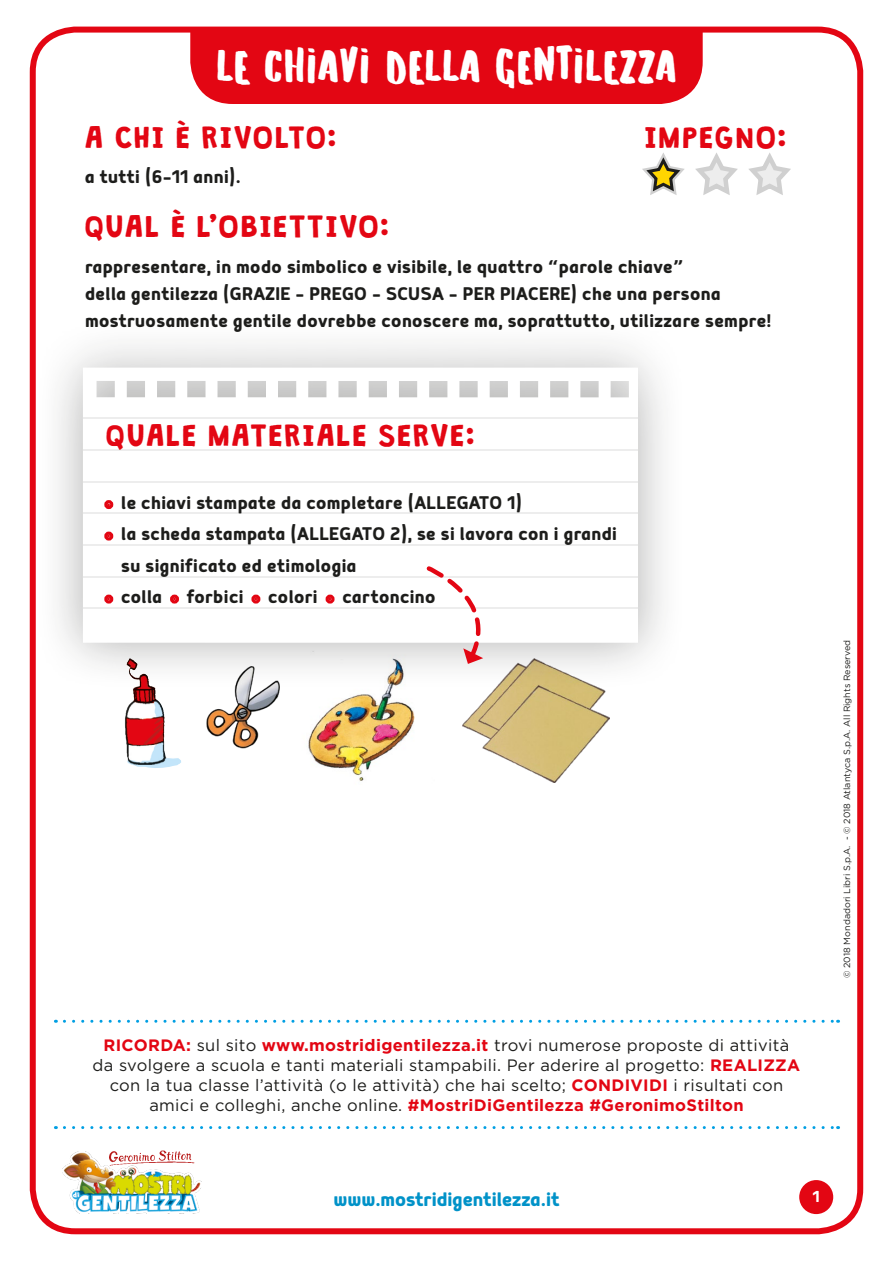
<style>
.page{position:relative;width:893px;height:1263px;background:#fff}
.page>*{position:absolute;margin:0;border:0;box-sizing:border-box;transform-origin:0 0}
.t1{font:27px "Granstander Clean";letter-spacing:.045em;color:#e30613}
.t2{font:700 24px "Mairy";color:#0092c8}
.t3{font:700 22.5px/27px "Mairy";letter-spacing:.02em;color:#1d1d1b}
.t4{font:21px "Hand Originals";letter-spacing:.1em;color:#fff}
.t5{font:700 19.5px "Mairy";color:#fff}
.t6{font:16.5px/19.8px "Gotham";letter-spacing:.02em;color:#1d1d1b;text-align:center}
.t7{font:9px "Gotham";color:#1d1d1b}
.s1{color:#e30613}
.s2{font-weight:700;color:#e30613}
</style>
<div class="page">
<div style="left:190px;top:34px;width:513px;height:70px;background:#e30613"></div>
<div style="left:30px;top:27px;width:833px;height:1207px;border:6px solid #e30613;border-radius:43px"></div>
<div style="left:35px;top:320px;width:651px;height:370px;background:#1d1d1b;opacity:.35"></div>
<svg style="left:83px;top:368px;width:555px;height:275px"></svg>
<hr style="left:83px;top:418px;width:555px;height:1px;background:#ededed">
<hr style="left:83px;top:449px;width:555px;height:2px;background:#ededed">
<hr style="left:83px;top:481px;width:555px;height:2px;background:#ededed">
<img style="left:124px;top:658px;width:57px;height:110px">
<img style="left:187px;top:661px;width:107px;height:88px">
<img style="left:462px;top:659px;width:148px;height:123px">
<img style="left:294px;top:646px;width:141px;height:135px">
<svg style="left:642px;top:153px;width:149px;height:42px"></svg>
<svg style="left:64px;top:1020px;width:775px;height:3px"></svg>
<svg style="left:64px;top:1126px;width:775px;height:3px"></svg>
<hr style="left:83px;top:512px;width:555px;height:2px;background:#ededed">
<hr style="left:83px;top:544px;width:555px;height:2px;background:#ededed">
<hr style="left:83px;top:576px;width:555px;height:1px;background:#ededed">
<hr style="left:83px;top:607px;width:555px;height:2px;background:#ededed">
<svg style="left:424px;top:564px;width:76px;height:100px"></svg>
<div style="left:799px;top:1180px;width:34px;height:34px;background:#e30613;border-radius:50%"></div>
<img style="left:63px;top:1151px;width:139px;height:63px">
<img style="left:109px;top:1151px;width:86px;height:15px">
<div style="left:104px;top:500px;width:9px;height:9px;border:6px solid #e30613;border-radius:50%"></div>
<div style="left:104px;top:532px;width:9px;height:8px;border:6px solid #e30613;border-radius:50%"></div>
<div style="left:104px;top:595px;width:9px;height:8px;border:6px solid #e30613;border-radius:50%"></div>
<div style="left:170px;top:595px;width:9px;height:8px;border:6px solid #e30613;border-radius:50%"></div>
<div style="left:251px;top:595px;width:9px;height:8px;border:6px solid #e30613;border-radius:50%"></div>
<div style="left:326px;top:595px;width:9px;height:8px;border:6px solid #e30613;border-radius:50%"></div>
<p class="t4" style="left:217px;top:60px;width:461px">LE CHIAVI DELLA GENTILEZZA</p>
<p class="t1" style="left:85px;top:123px;width:253px">A CHI È RIVOLTO:</p>
<p class="t3" style="left:85px;top:163px;width:157px">a tutti (6-11 anni).</p>
<p class="t1" style="left:85px;top:212px;width:306px">QUAL È L’OBIETTIVO:</p>
<p class="t3" style="left:85px;top:252px;width:688px">rappresentare, in modo simbolico e visibile, le quattro “parole chiave”<br>della gentilezza (GRAZIE - PREGO - SCUSA - PER PIACERE) che una persona mostruosamente gentile dovrebbe conoscere ma, soprattutto, utilizzare sempre!</p>
<p class="t1" style="left:645px;top:123px;width:143px">IMPEGNO:</p>
<p class="t1" style="left:106px;top:420px;width:370px">QUALE MATERIALE SERVE:</p>
<p class="t3" style="left:106px;top:488px;width:417px"><span class="s1">•</span> le chiavi stampate da completare (ALLEGATO 1)</p>
<p class="t3" style="left:121px;top:517px;width:497px;line-height:31.5px;text-indent:-15px"><span class="s1">•</span> la scheda stampata (ALLEGATO 2), se si lavora con i grandi su significato ed etimologia</p>
<p class="t3" style="left:106px;top:582px;width:331px"><span class="s1">•</span> colla <span class="s1">•</span> forbici <span class="s1">•</span> colori <span class="s1">•</span> cartoncino</p>
<p class="t6" style="left:93px;top:1035px;width:709px"><span class="s2">RICORDA:</span> sul sito <span class="s2">www.mostridigentilezza.it</span> trovi numerose proposte di attività da svolgere a scuola e tanti materiali stampabili. Per aderire al progetto: <span class="s2">REALIZZA </span>con la tua classe l’attività (o le attività) che hai scelto; <span class="s2">CONDIVIDI</span> i risultati con amici e colleghi, anche online. <span class="s2">#MostriDiGentilezza #GeronimoStilton</span></p>
<p class="t7" style="left:841px;top:978px;width:340px;rotate:-90deg">© 2018 Mondadori Libri S.p.A. - © 2018 Atlantyca S.p.A. All Rights Reserved</p>
<p class="t2" style="left:333px;top:1185px;width:228px">www.mostridigentilezza.it</p>
<p class="t5" style="left:813px;top:1185px;width:8px">1</p>
</div>
